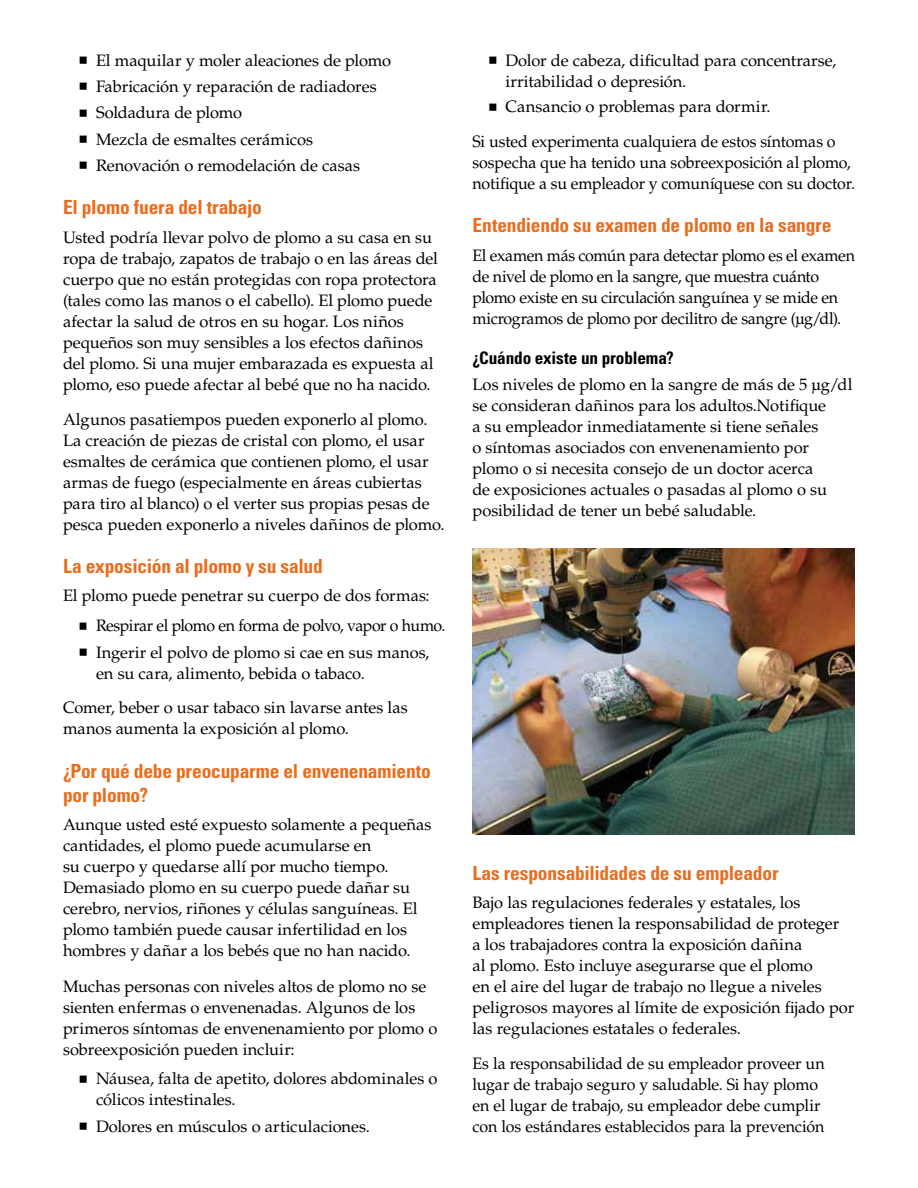
<style>
.page{position:relative;width:918px;height:1188px;background:#fff}
.page>*{position:absolute;margin:0;border:0;box-sizing:border-box;transform-origin:0 0}
.t1{font:700 condensed 19.5px/24px "Univers LT Std";letter-spacing:-.01em;color:#e86d1f}
.t2{font:700 condensed 17.25px "Univers LT Std";letter-spacing:-.01em;color:#000}
.t3{font:16.5px/21px "Palatino LT Std";letter-spacing:-.005em;color:#000}
.t4{font:16.5px/21px "Palatino LT Std";letter-spacing:-.025em;color:#000}
</style>
<div class="page">
<img style="left:472px;top:548px;width:383px;height:287px">
<p class="t3" style="left:96px;top:48px;width:297px;line-height:26.2px">El maquilar y moler aleaciones de plomo<br>Fabricación y reparación de radiadores<br>Soldadura de plomo<br>Mezcla de esmaltes cerámicos<br>Renovación o remodelación de casas</p>
<p class="t1" style="left:63px;top:195px;width:200px">El plomo fuera del trabajo</p>
<p class="t3" style="left:63px;top:227px;width:377px">Usted podría llevar polvo de plomo a su casa en su ropa de trabajo, zapatos de trabajo o en las áreas del cuerpo que no están protegidas con ropa protectora (tales como las manos o el cabello). El plomo puede afectar la salud de otros en su hogar. Los niños pequeños son muy sensibles a los efectos dañinos del plomo. Si una mujer embarazada es expuesta al plomo, eso puede afectar al bebé que no ha nacido.</p>
<p class="t3" style="left:63px;top:409px;width:383px">Algunos pasatiempos pueden exponerlo al plomo.<br>La creación de piezas de cristal con plomo, el usar esmaltes de cerámica que contienen plomo, el usar armas de fuego (especialmente en áreas cubiertas para tiro al blanco) o el verter sus propias pesas de pesca pueden exponerlo a niveles dañinos de plomo.</p>
<p class="t1" style="left:63px;top:554px;width:261px">La exposición al plomo y su salud</p>
<p class="t3" style="left:96px;top:581px;width:351px;line-height:30px;text-indent:-33px">El plomo puede penetrar su cuerpo de dos formas:<br>Respirar el plomo en forma de polvo, vapor o humo.</p>
<p class="t3" style="left:96px;top:642px;width:335px">Ingerir el polvo de plomo si cae en sus manos, en su cara, alimento, bebida o tabaco.</p>
<p class="t3" style="left:63px;top:697px;width:346px">Comer, beber o usar tabaco sin lavarse antes las manos aumenta la exposición al plomo.</p>
<p class="t1" style="left:63px;top:759px;width:370px">¿Por qué debe preocuparme el envenenamiento por plomo?</p>
<p class="t3" style="left:63px;top:814px;width:370px">Aunque usted esté expuesto solamente a pequeñas cantidades, el plomo puede acumularse en<br>su cuerpo y quedarse allí por mucho tiempo.<br>Demasiado plomo en su cuerpo puede dañar su cerebro, nervios, riñones y células sanguíneas. El plomo también puede causar infertilidad en los hombres y dañar a los bebés que no han nacido.</p>
<p class="t3" style="left:63px;top:976px;width:376px">Muchas personas con niveles altos de plomo no se sienten enfermas o envenenadas. Algunos de los primeros síntomas de envenenamiento por plomo o sobreexposición pueden incluir:</p>
<p class="t3" style="left:96px;top:1069px;width:343px">Náusea, falta de apetito, dolores abdominales o cólicos intestinales.</p>
<p class="t3" style="left:96px;top:1116px;width:275px">Dolores en músculos o articulaciones.</p>
<p class="t3" style="left:506px;top:50px;width:332px">Dolor de cabeza, dificultad para concentrarse, irritabilidad o depresión.</p>
<p class="t3" style="left:472px;top:90px;width:365px;line-height:34.5px;text-indent:33px">Cansancio o problemas para dormir.<br>Si usted experimenta cualquiera de estos síntomas o</p>
<p class="t3" style="left:472px;top:152px;width:384px">sospecha que ha tenido una sobreexposición al plomo, notifique a su empleador y comuníquese con su doctor.</p>
<p class="t1" style="left:472px;top:213px;width:361px">Entendiendo su examen de plomo en la sangre</p>
<p class="t4" style="left:472px;top:245px;width:384px">El examen más común para detectar plomo es el examen de nivel de plomo en la sangre, que muestra cuánto plomo existe en su circulación sanguínea y se mide en microgramos de plomo por decilitro de sangre (µg/dl).</p>
<p class="t2" style="left:472px;top:348px;width:203px">¿Cuándo existe un problema?</p>
<p class="t3" style="left:472px;top:374px;width:381px">Los niveles de plomo en la sangre de más de 5 µg/dl se consideran dañinos para los adultos.Notifique<br>a su empleador inmediatamente si tiene señales<br>o síntomas asociados con envenenamiento por plomo o si necesita consejo de un doctor acerca<br>de exposiciones actuales o pasadas al plomo o su posibilidad de tener un bebé saludable.</p>
<p class="t1" style="left:472px;top:861px;width:308px">Las responsabilidades de su empleador</p>
<p class="t3" style="left:472px;top:892px;width:383px">Bajo las regulaciones federales y estatales, los empleadores tienen la responsabilidad de proteger<br>a los trabajadores contra la exposición dañina<br>al plomo. Esto incluye asegurarse que el plomo<br>en el aire del lugar de trabajo no llegue a niveles peligrosos mayores al límite de exposición fijado por las regulaciones estatales o federales.</p>
<p class="t3" style="left:472px;top:1053px;width:354px">Es la responsabilidad de su empleador proveer un lugar de trabajo seguro y saludable. Si hay plomo en el lugar de trabajo, su empleador debe cumplir con los estándares establecidos para la prevención</p>
</div>
